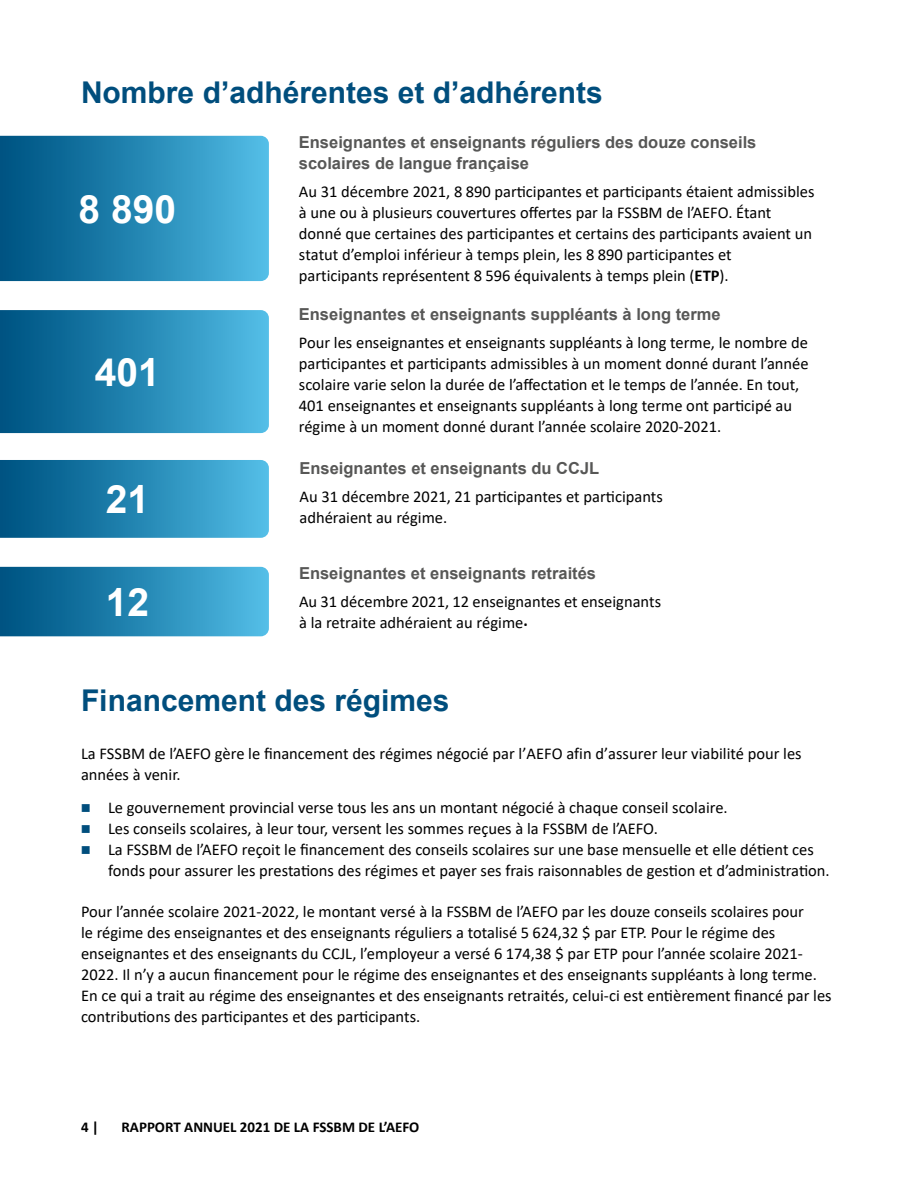
<style>
.page{position:relative;width:918px;height:1188px;background:#fff}
.page>*{position:absolute;margin:0;border:0;box-sizing:border-box;transform-origin:0 0}
.t1{font:700 39px "Arial";color:#fff}
.t2{font:700 30px "Arial";color:#004e7d}
.t3{font:16.5px/21px "Calibri";color:#000}
.t4{font:700 16.5px/21px "Arial";color:#575756}
.t5{font:700 15px "Calibri";color:#000}
.s1{font-weight:700}
</style>
<div class="page">
<svg style="left:0;top:136px;width:269px;height:145px;background:#2486b2"></svg>
<svg style="left:0;top:310px;width:269px;height:123px;background:#2586b2"></svg>
<svg style="left:0;top:567px;width:269px;height:69px;background:#2586b2"></svg>
<svg style="left:0;top:460px;width:269px;height:78px;background:#2586b2"></svg>
<h2 class="t2" style="left:81px;top:71px;width:523px">Nombre d’adhérentes et d’adhérents</h2>
<p class="t4" style="left:299px;top:132px;width:459px">Enseignantes et enseignants réguliers des douze conseils scolaires de langue française</p>
<p class="t3" style="left:299px;top:180px;width:517px">Au 31 décembre 2021, 8 890 participantes et participants étaient admissibles à une ou à plusieurs couvertures offertes par la FSSBM de l’AEFO. Étant donné que certaines des participantes et certains des participants avaient un statut d’emploi inférieur à temps plein, les 8 890 participantes et participants représentent 8 596 équivalents à temps plein (<span class="s1">ETP</span>).</p>
<p class="t4" style="left:299px;top:304px;width:423px">Enseignantes et enseignants suppléants à long terme</p>
<p class="t3" style="left:299px;top:332px;width:511px">Pour les enseignantes et enseignants suppléants à long terme, le nombre de participantes et participants admissibles à un moment donné durant l’année scolaire varie selon la durée de l’affectation et le temps de l’année. En tout, 401 enseignantes et enseignants suppléants à long terme ont participé au régime à un moment donné durant l’année scolaire 2020-2021.</p>
<p class="t4" style="left:300px;top:458px;width:301px">Enseignantes et enseignants du CCJL</p>
<p class="t3" style="left:300px;top:485px;width:365px">Au 31 décembre 2021, 21 participantes et participants adhéraient au régime.</p>
<h1 class="t1" style="left:79px;top:181px;width:99px">8 890</h1>
<h1 class="t1" style="left:95px;top:345px;width:67px">401</h1>
<h1 class="t1" style="left:106px;top:472px;width:45px">21</h1>
<h1 class="t1" style="left:106px;top:575px;width:45px">12</h1>
<p class="t4" style="left:299px;top:563px;width:299px">Enseignantes et enseignants retraités</p>
<p class="t3" style="left:299px;top:590px;width:364px">Au 31 décembre 2021, 12 enseignantes et enseignants à la retraite adhéraient au régime<span class="s1">.</span></p>
<h2 class="t2" style="left:81px;top:679px;width:370px">Financement des régimes</h2>
<p class="t3" style="left:81px;top:742px;width:722px">La FSSBM de l’AEFO gère le financement des régimes négocié par l’AEFO afin d’assurer leur viabilité pour les années à venir.</p>
<p class="t3" style="left:108px;top:796px;width:723px">Le gouvernement provincial verse tous les ans un montant négocié à chaque conseil scolaire.<br>Les conseils scolaires, à leur tour, versent les sommes reçues à la FSSBM de l’AEFO.<br>La FSSBM de l’AEFO reçoit le financement des conseils scolaires sur une base mensuelle et elle détient ces fonds pour assurer les prestations des régimes et payer ses frais raisonnables de gestion et d’administration.</p>
<p class="t3" style="left:81px;top:901px;width:752px">Pour l’année scolaire 2021-2022, le montant versé à la FSSBM de l’AEFO par les douze conseils scolaires pour<br>le régime des enseignantes et des enseignants réguliers a totalisé 5 624,32 $ par ETP. Pour le régime des enseignantes et des enseignants du CCJL, l’employeur a versé 6 174,38 $ par ETP pour l’année scolaire 2021- 2022. Il n’y a aucun financement pour le régime des enseignantes et des enseignants suppléants à long terme.<br>En ce qui a trait au régime des enseignantes et des enseignants retraités, celui-ci est entièrement financé par les contributions des participantes et des participants.</p>
<p class="t5" style="left:81px;top:1117px;width:20px">4 |</p>
<p class="t5" style="left:122px;top:1117px;width:299px">RAPPORT ANNUEL 2021 DE LA FSSBM DE L’AEFO</p>
</div>
